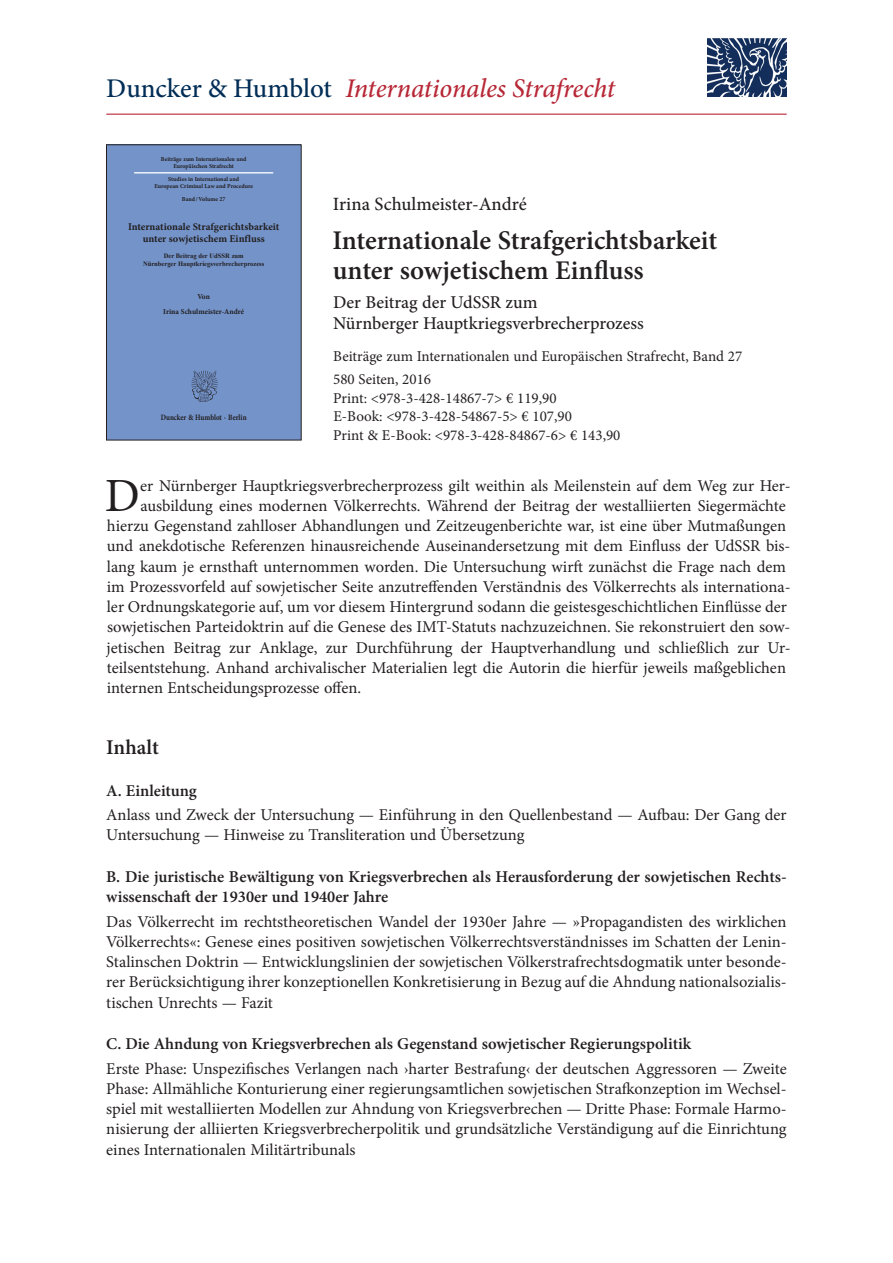
<style>
.page{position:relative;width:893px;height:1263px;background:#fff}
.page>*{position:absolute;margin:0;border:0;box-sizing:border-box;transform-origin:0 0}
.t1{font:47.7px "Minion Pro";color:#231f20}
.t2{font:600 27px/30px "Minion Pro";color:#231f20}
.t3{font:italic 500 27px "Minion Pro";letter-spacing:-.01em;color:#b72837}
.t4{font:600 21px "Minion Pro";color:#231f20}
.t5{font:500 18.75px "Minion Pro";letter-spacing:-.005em;color:#231f20}
.t6{font:500 18px/21px "Minion Pro";color:#231f20}
.t7{font:16.5px/20.2px "Minion Pro";color:#231f20;text-align:justify}
.t8{font:600 16.5px/20.2px "Minion Pro";color:#231f20}
.t9{font:15px/18.8px "Minion Pro";color:#231f20}
.t10{font:700 10.35px/11.7px "Minion Pro";color:#231f20;text-align:center}
.t11{font:700 8.1px "Minion Pro";letter-spacing:-.005em;color:#231f20;scale:.86 1}
.t12{font:700 7.65px/14.2px "Minion Pro";color:#231f20;text-align:center}
.t13{font:700 6.6px/7.9px "Times New Roman";color:#231f20;text-align:center}
.t14{font:700 6.15px/7.1px "Minion Pro";color:#231f20;text-align:center}
.s1{font-style:normal;color:#002d56}
</style>
<div class="page">
<div style="left:106px;top:145px;width:195px;height:295px;background:#7393c9"></div>
<hr style="left:134px;top:172px;width:139px;height:1px;background:#fff">
<img style="left:191px;top:370px;width:27px;height:32px">
<div style="left:106px;top:145px;width:195px;height:295px;border:1px solid #231f20"></div>
<img style="left:707px;top:38px;width:79px;height:59px">
<hr style="left:106px;top:114px;width:681px;height:1px;background:#b72837">
<h2 class="t3" style="left:106px;top:70px;width:510px"><span class="s1">Duncker &amp; Humblot</span> Internationales Strafrecht</h2>
<p class="t14" style="left:161px;top:156px;width:87px">Beiträge zum Internationalen und<br>Europäischen Strafrecht</p>
<p class="t14" style="left:154px;top:175px;width:100px">Studies in International and<br>European Criminal Law and Procedure</p>
<p class="t14" style="left:182px;top:196px;width:45px">Band / Volume 27</p>
<p class="t10" style="left:128px;top:221px;width:153px">Internationale Strafgerichtsbarkeit unter sowjetischem Einfluss</p>
<p class="t13" style="left:143px;top:251px;width:123px">Der Beitrag der UdSSR zum<br>Nürnberger Hauptkriegsverbrecherprozess</p>
<p class="t12" style="left:163px;top:290px;width:82px">Von<br>Irina Schulmeister-André</p>
<p class="t11" style="left:161px;top:412px;width:102px">Duncker &amp; Humblot · Berlin</p>
<p class="t5" style="left:333px;top:192px;width:195px">Irina Schulmeister-André</p>
<h2 class="t2" style="left:332px;top:225px;width:386px">Internationale Strafgerichtsbarkeit unter sowjetischem Einfluss</h2>
<p class="t6" style="left:333px;top:292px;width:312px">Der Beitrag der UdSSR zum<br>Nürnberger Hauptkriegsverbrecherprozess</p>
<p class="t9" style="left:333px;top:345px;width:411px;line-height:23px">Beiträge zum Internationalen und Europäischen Strafrecht, Band 27<br>580 Seiten, 2016</p>
<p class="t9" style="left:333px;top:389px;width:289px">Print: &lt;978-3-428-14867-7&gt; € 119,90<br>E-Book: &lt;978-3-428-54867-5&gt; € 107,90<br>Print &amp; E-Book: &lt;978-3-428-84867-6&gt; € 143,90</p>
<h1 class="t1" style="left:105px;top:464px;width:37px">D</h1>
<p class="t7" style="left:140px;top:475px;width:652px">er Nürnberger Hauptkriegsverbrecherprozess gilt weithin als Meilenstein auf dem Weg zur Her-</p>
<p class="t7" style="left:140px;top:495px;width:647px">ausbildung eines modernen Völkerrechts. Während der Beitrag der westalliierten Siegermächte</p>
<p class="t7" style="left:107px;top:516px;width:681px">hierzu Gegenstand zahlloser Abhandlungen und Zeitzeugenberichte war, ist eine über Mutmaßungen</p>
<p class="t7" style="left:107px;top:536px;width:685px">und anekdotische Referenzen hinausreichende Auseinandersetzung mit dem Einfluss der UdSSR bis-</p>
<p class="t7" style="left:107px;top:556px;width:681px">lang kaum je ernsthaft unternommen worden. Die Untersuchung wirft zunächst die Frage nach dem</p>
<p class="t7" style="left:107px;top:576px;width:685px">im Prozessvorfeld auf sowjetischer Seite anzutreffenden Verständnis des Völkerrechts als internationa-</p>
<p class="t7" style="left:107px;top:597px;width:682px">ler Ordnungskategorie auf, um vor diesem Hintergrund sodann die geistesgeschichtlichen Einflüsse der</p>
<p class="t7" style="left:107px;top:617px;width:685px">sowjetischen Parteidoktrin auf die Genese des IMT-Statuts nachzuzeichnen. Sie rekonstruiert den sow-</p>
<p class="t7" style="left:107px;top:637px;width:685px">jetischen Beitrag zur Anklage, zur Durchführung der Hauptverhandlung und schließlich zur Ur-</p>
<p class="t7" style="left:107px;top:657px;width:681px">teilsentstehung. Anhand archivalischer Materialien legt die Autorin die hierfür jeweils maßgeblichen</p>
<p class="t7" style="left:107px;top:678px;width:256px">internen Entscheidungsprozesse offen.</p>
<p class="t4" style="left:106px;top:733px;width:54px">Inhalt</p>
<p class="t8" style="left:106px;top:780px;width:92px">A. Einleitung</p>
<p class="t7" style="left:106px;top:805px;width:682px">Anlass und Zweck der Untersuchung — Einführung in den Quellenbestand — Aufbau: Der Gang der<br>Untersuchung — Hinweise zu Transliteration und Übersetzung</p>
<p class="t8" style="left:106px;top:866px;width:682px">B. Die juristische Bewältigung von Kriegsverbrechen als Herausforderung der sowjetischen Rechts&shy;wissenschaft der 1930er und 1940er Jahre</p>
<p class="t7" style="left:106px;top:911px;width:682px">Das Völkerrecht im rechtstheoretischen Wandel der 1930er Jahre — »Propagandisten des wirklichen Völkerrechts«: Genese eines positiven sowjetischen Völkerrechtsverständnisses im Schatten der Lenin-Stalinschen Doktrin — Entwicklungslinien der sowjetischen Völkerstrafrechtsdogmatik unter besonde&shy;rer Berücksichtigung ihrer konzeptionellen Konkretisierung in Bezug auf die Ahndung nationalsozialis&shy;tischen Unrechts — Fazit</p>
<p class="t8" style="left:106px;top:1034px;width:586px">C. Die Ahndung von Kriegsverbrechen als Gegenstand sowjetischer Regierungspolitik</p>
<p class="t7" style="left:106px;top:1058px;width:682px">Erste Phase: Unspezifisches Verlangen nach ›harter Bestrafung‹ der deutschen Aggressoren — Zweite Phase: Allmähliche Konturierung einer regierungsamtlichen sowjetischen Strafkonzeption im Wechsel&shy;spiel mit westalliierten Modellen zur Ahndung von Kriegsverbrechen — Dritte Phase: Formale Harmo&shy;nisierung der alliierten Kriegsverbrecherpolitik und grundsätzliche Verständigung auf die Einrichtung eines Internationalen Militärtribunals</p>
</div>
